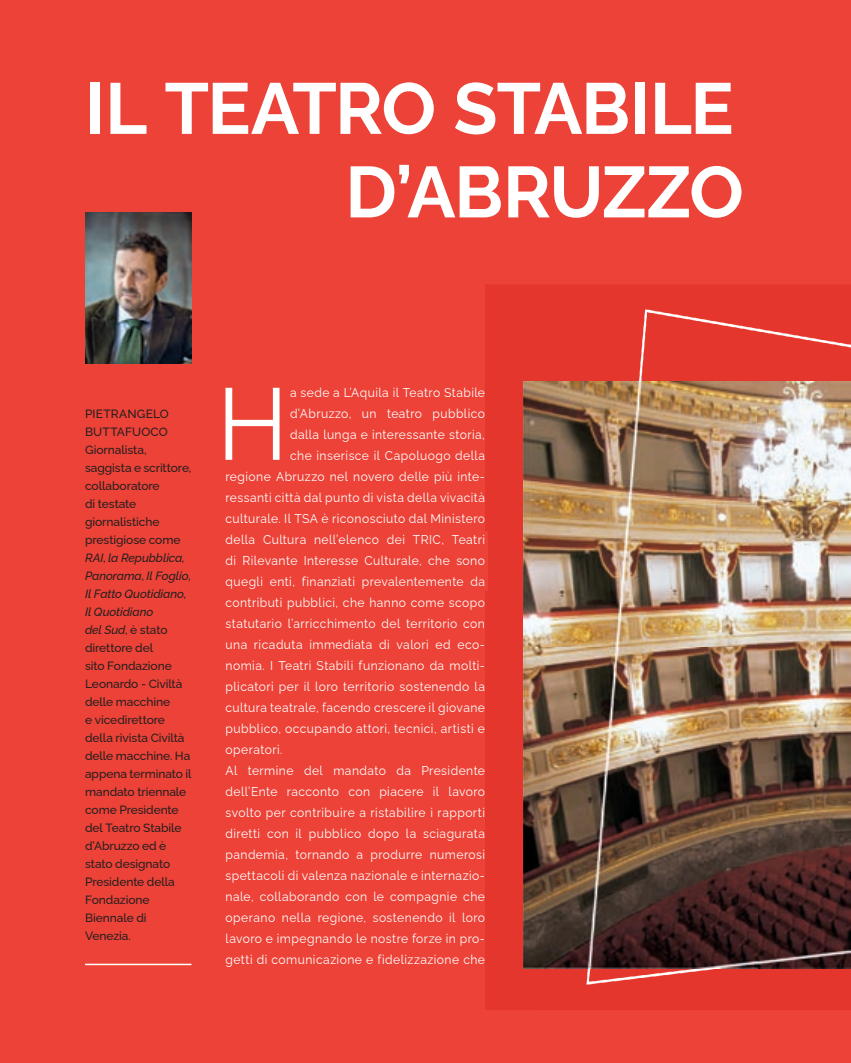
<style>
.page{position:relative;width:851px;height:1063px;background:#fff}
.page>*{position:absolute;margin:0;border:0;box-sizing:border-box;transform-origin:0 0}
.t1{font:101.55px "Raleway";color:#fff;scale:.95 1}
.t2{font:700 72px/83.6px "Raleway";letter-spacing:-.02em;color:#fff;text-align:right}
.t3{font:12.75px "Raleway";letter-spacing:.035em;color:#fff;scale:.95 1}
.t4{font:500 12px/18px "Raleway";letter-spacing:-.005em;color:#231f20}
.s1{font-style:italic}
</style>
<div class="page">
<div style="left:0;top:0;width:850px;height:1063px;background:#ec4237"></div>
<hr style="left:85px;top:964px;width:106px;height:1px;background:#fff">
<img style="left:85px;top:213px;width:106px;height:150px">
<div style="left:485px;top:285px;width:365px;height:102px;background:#e5362d"></div>
<div style="left:485px;top:387px;width:52px;height:623px;background:#e5362d"></div>
<div style="left:537px;top:968px;width:313px;height:42px;background:#e5362d"></div>
<img style="left:523px;top:382px;width:327px;height:586px">
<div style="left:477px;top:531px;width:10px;height:60px;background:#ec4237"></div>
<h2 class="t2" style="left:85px;top:59px;width:660px">IL TEATRO STABILE<br>D’ABRUZZO</h2>
<p class="t4" style="left:85px;top:403px;width:108px">PIETRANGELO<br>BUTTAFUOCO<br>Giornalista, saggista e scrittore, collaboratore<br>di testate giornalistiche prestigiose come<br><span class="s1">RAI</span>, <span class="s1">la Repubblica,<br>Panorama</span>, <span class="s1">Il Foglio</span>,<br><span class="s1">Il Fatto Quotidiano</span>,<br><span class="s1">Il Quotidiano<br>del Sud</span>, è stato direttore del<br>sito Fondazione<br>Leonardo - Civiltà delle macchine<br>e vicedirettore della rivista Civiltà delle macchine. Ha appena terminato il mandato triennale come Presidente del Teatro Stabile d’Abruzzo ed è stato designato<br>Presidente della<br>Fondazione<br>Biennale di<br>Venezia.</p>
<h1 class="t1" style="left:217px;top:343px;width:76px">H</h1>
<p class="t3" style="left:290px;top:382px;width:207px">a sede a L’Aquila il Teatro Stabile</p>
<p class="t3" style="left:290px;top:403px;width:207px">d’Abruzzo, un teatro pubblico</p>
<p class="t3" style="left:290px;top:424px;width:207px">dalla lunga e interessante storia,</p>
<p class="t3" style="left:290px;top:445px;width:207px">che inserisce il Capoluogo della</p>
<p class="t3" style="left:225px;top:466px;width:275px">regione Abruzzo nel novero delle più inte-</p>
<p class="t3" style="left:225px;top:487px;width:275px">ressanti città dal punto di vista della vivacità</p>
<p class="t3" style="left:225px;top:508px;width:275px">culturale. Il TSA è riconosciuto dal Ministero</p>
<p class="t3" style="left:225px;top:529px;width:275px">della Cultura nell’elenco dei TRIC, Teatri</p>
<p class="t3" style="left:225px;top:550px;width:275px">di Rilevante Interesse Culturale, che sono</p>
<p class="t3" style="left:225px;top:571px;width:275px">quegli enti, finanziati prevalentemente da</p>
<p class="t3" style="left:225px;top:592px;width:275px">contributi pubblici, che hanno come scopo</p>
<p class="t3" style="left:225px;top:613px;width:274px">statutario l’arricchimento del territorio con</p>
<p class="t3" style="left:225px;top:634px;width:275px">una ricaduta immediata di valori ed eco-</p>
<p class="t3" style="left:225px;top:655px;width:275px">nomia. I Teatri Stabili funzionano da molti-</p>
<p class="t3" style="left:225px;top:676px;width:275px">plicatori per il loro territorio sostenendo la</p>
<p class="t3" style="left:225px;top:697px;width:275px">cultura teatrale, facendo crescere il giovane</p>
<p class="t3" style="left:225px;top:718px;width:275px">pubblico, occupando attori, tecnici, artisti e</p>
<p class="t3" style="left:225px;top:739px;width:61px">operatori.</p>
<p class="t3" style="left:225px;top:760px;width:275px">Al termine del mandato da Presidente</p>
<p class="t3" style="left:225px;top:781px;width:275px">dell’Ente racconto con piacere il lavoro</p>
<p class="t3" style="left:225px;top:802px;width:275px">svolto per contribuire a ristabilire i rapporti</p>
<p class="t3" style="left:225px;top:823px;width:275px">diretti con il pubblico dopo la sciagurata</p>
<p class="t3" style="left:225px;top:844px;width:275px">pandemia, tornando a produrre numerosi</p>
<p class="t3" style="left:225px;top:865px;width:275px">spettacoli di valenza nazionale e internazio-</p>
<p class="t3" style="left:225px;top:886px;width:275px">nale, collaborando con le compagnie che</p>
<p class="t3" style="left:225px;top:907px;width:275px">operano nella regione, sostenendo il loro</p>
<p class="t3" style="left:225px;top:928px;width:275px">lavoro e impegnando le nostre forze in pro-</p>
<p class="t3" style="left:225px;top:949px;width:275px">getti di comunicazione e fidelizzazione che</p>
</div>
